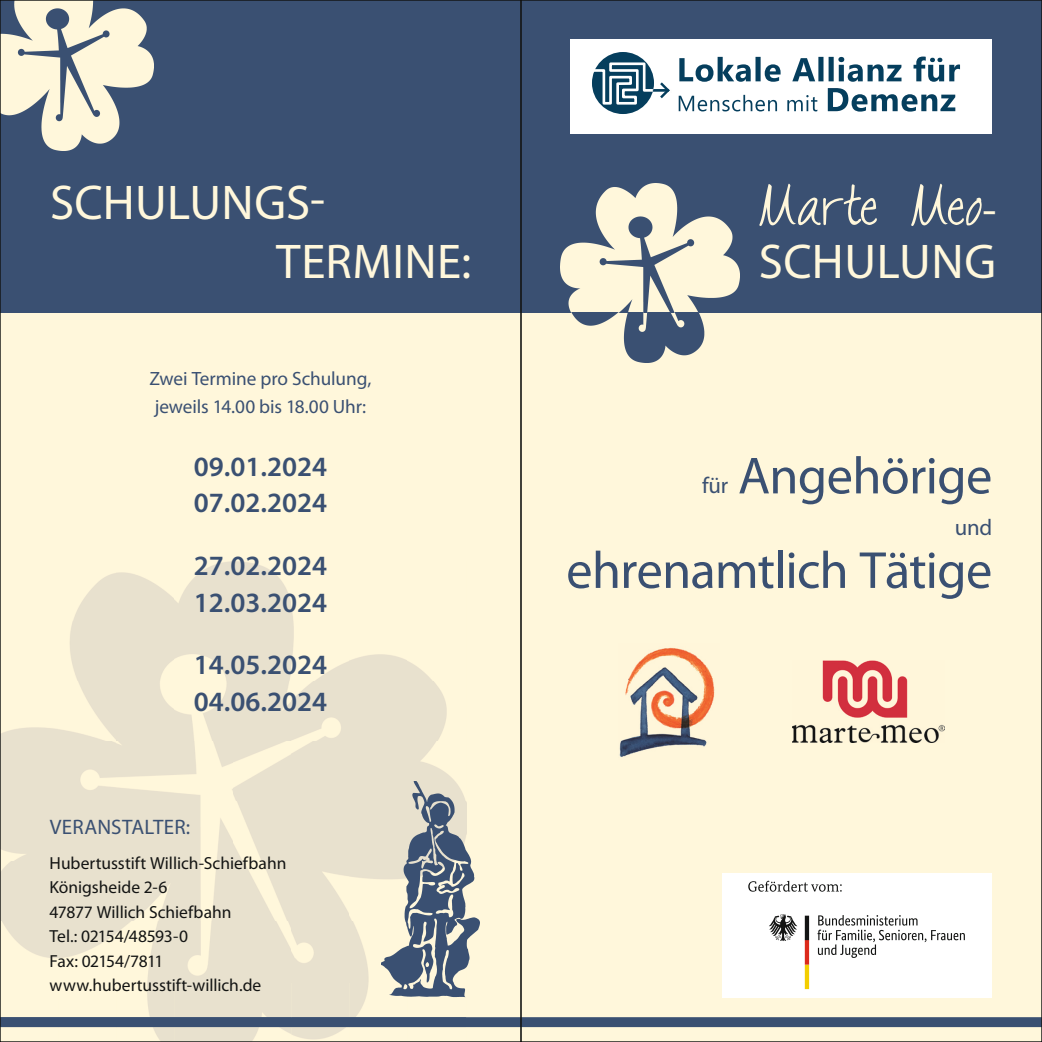
<style>
.page{position:relative;width:1042px;height:1042px;background:#fff7db}
.page>*{position:absolute;margin:0;border:0;box-sizing:border-box;transform-origin:0 0}
.t1{font:52.5px "Myriad Pro";letter-spacing:-.015em;color:#3a5072}
.t2{font:52.5px "Talkingtothe Moon";letter-spacing:-.005em;color:#fff7db}
.t3{font:49px/58.8px "Myriad Pro";letter-spacing:.01em;color:#fff7db}
.t4{font:600 28px/36.8px "Myriad Pro";color:#3a5072}
.t5{font:22.75px "Myriad Pro";letter-spacing:-.01em;color:#3a5072}
.t6{font:21px "Myriad Pro";letter-spacing:.005em;color:#3a5072}
.t7{font:19.25px/28px "Myriad Pro";letter-spacing:-.005em;color:#3a5072}
.t8{font:17.5px/24.5px "Myriad Pro";letter-spacing:-.005em;color:#131413}
.s1{font-family:"Myriad Pro";font-size:45.5px}
</style>
<div class="page">
<div style="left:0;top:1018px;width:1042px;height:8px;background:#3a5072"></div>
<hr style="left:0;top:1017px;width:1042px;height:2px;background:#3a5072">
<hr style="left:0;top:1025px;width:1042px;height:2px;background:#3a5072">
<div style="left:0;top:0;width:1042px;height:313px;background:#3a5072"></div>
<img style="left:561px;top:184px;width:178px;height:129px">
<img style="left:2px;top:562px;width:464px;height:478px">
<img style="left:2px;top:1017px;width:464px;height:10px">
<img style="left:382px;top:781px;width:98px;height:216px">
<div style="left:570px;top:40px;width:422px;height:94px;background:#fff"></div>
<img style="left:678px;top:59px;width:282px;height:53px">
<img style="left:679px;top:56px;width:263px;height:26px">
<img style="left:679px;top:88px;width:276px;height:24px">
<div style="left:592px;top:52px;width:62px;height:62px;background:#053e5d;border-radius:50%"></div>
<svg style="left:592px;top:61px;width:78px;height:45px"></svg>
<div style="left:722px;top:873px;width:270px;height:124px;background:#fff"></div>
<svg style="left:817px;top:915px;width:148px;height:43px"></svg>
<svg style="left:769px;top:914px;width:28px;height:27px"></svg>
<svg style="left:805px;top:915px;width:4px;height:74px"></svg>
<svg style="left:748px;top:881px;width:94px;height:10px"></svg>
<img style="left:572px;top:313px;width:133px;height:50px">
<img style="left:2px;top:2px;width:151px;height:148px">
<img style="left:619px;top:647px;width:96px;height:110px">
<img style="left:792px;top:660px;width:152px;height:82px">
<h2 class="t3" style="left:276px;top:172px;width:196px;text-indent:-226px">SCHULUNGS-<br>TERMINE:</h2>
<h1 class="t2" style="left:758px;top:176px;width:240px">Marte Meo<span class="s1">-</span></h1>
<h2 class="t3" style="left:759px;top:231px;width:239px">SCHULUNG</h2>
<p class="t7" style="left:149px;top:364px;width:223px">Zwei Termine pro Schulung, jeweils 14.00 bis 18.00 Uhr:</p>
<h3 class="t4" style="left:194px;top:447px;width:135px">09.01.2024<br>07.02.2024</h3>
<h3 class="t4" style="left:194px;top:546px;width:135px">27.02.2024<br>12.03.2024</h3>
<h3 class="t4" style="left:194px;top:646px;width:135px">14.05.2024<br>04.06.2024</h3>
<p class="t6" style="left:50px;top:814px;width:142px">VERANSTALTER:</p>
<p class="t8" style="left:50px;top:850px;width:238px">Hubertusstift Willich-Schiefbahn<br>Königsheide 2-6<br>47877 Willich Schiefbahn<br>Tel.: 02154/48593-0<br>Fax: 02154/7811 www.hubertusstift-willich.de</p>
<h1 class="t1" style="left:738px;top:443px;width:256px">Angehörige</h1>
<h3 class="t5" style="left:955px;top:514px;width:39px">und</h3>
<h1 class="t1" style="left:566px;top:538px;width:427px">ehrenamtlich Tätige</h1>
<h3 class="t5" style="left:702px;top:472px;width:28px">für</h3>
</div>
